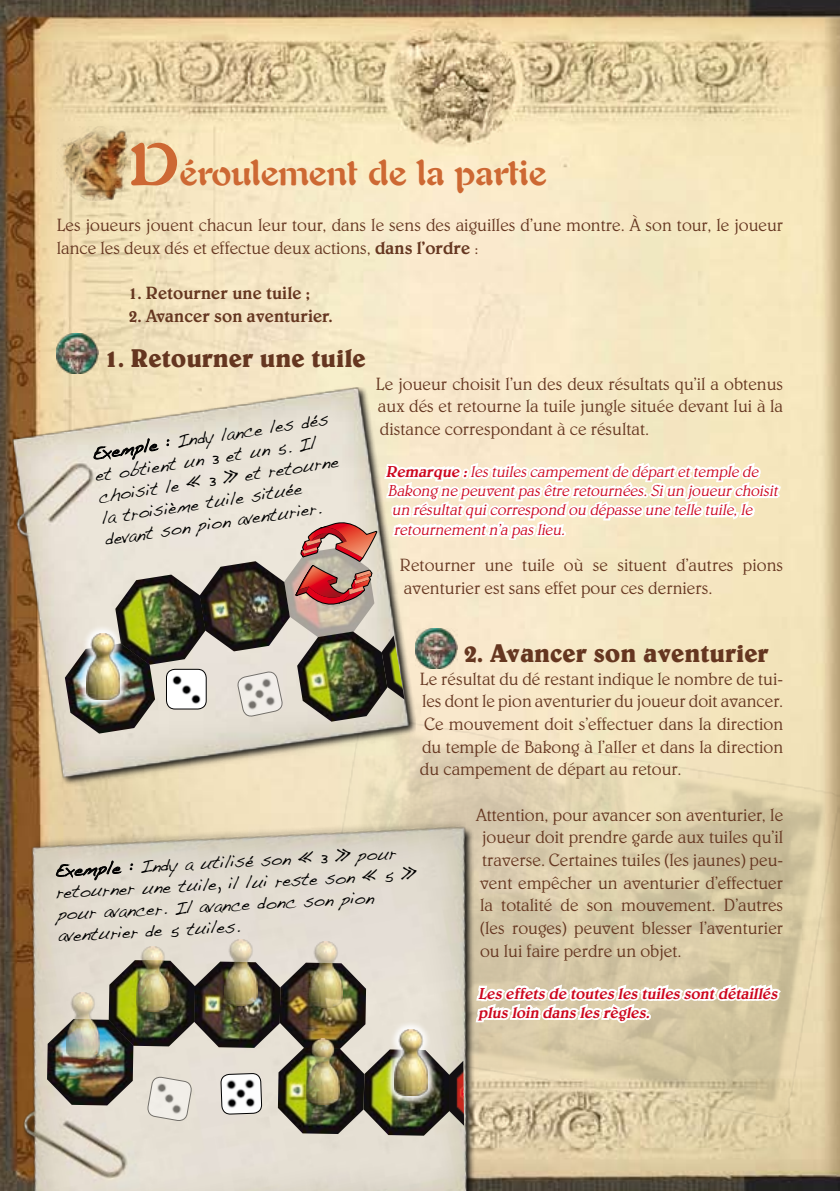
<style>
.page{position:relative;width:840px;height:1191px;background:#fff}
.page>*{position:absolute;margin:0;border:0;box-sizing:border-box;transform-origin:0 0}
.t1{font:700 36px "Auriol";color:#cd6833}
.t2{font:700 26px "Belwe";color:#653620;scale:.95 1}
.t3{font:300 18px/22.6px "Belwe";color:#653620;text-align:justify;scale:.95 1}
.t4{font:18px/21.6px "Handwriting Dakota";color:#000;scale:.95 1}
.t5{font:500 18px "Belwe";color:#653620;scale:.95 1}
.t6{font:italic 300 16px "Belwe";color:#cd071e;scale:.95 1}
.t7{font:italic 500 16px/19.2px "Belwe";color:#cd071e;scale:.95 1}
.s1{font-size:60px}
.s2{font-weight:500}
</style>
<div class="page">
<img style="left:0;top:0;width:839px;height:1191px">
<img style="left:415px;top:715px;width:424px;height:402px">
<img style="left:0;top:759px;width:536px;height:432px">
<img style="left:9px;top:387px;width:406px;height:400px">
<img style="left:65px;top:643px;width:90px;height:90px">
<img style="left:47px;top:1019px;width:86px;height:86px">
<img style="left:115px;top:574px;width:90px;height:91px">
<img style="left:109px;top:960px;width:171px;height:87px">
<img style="left:199px;top:561px;width:91px;height:90px">
<img style="left:284px;top:547px;width:90px;height:90px">
<img style="left:279px;top:962px;width:87px;height:87px">
<img style="left:297px;top:631px;width:90px;height:90px">
<img style="left:278px;top:1047px;width:86px;height:87px">
<img style="left:363px;top:1049px;width:87px;height:86px">
<img style="left:381px;top:635px;width:23px;height:64px">
<img style="left:448px;top:1060px;width:16px;height:65px">
<div style="left:75px;top:622px;width:53px;height:86px;background:#fff;opacity:.9"></div>
<img style="left:86px;top:634px;width:33px;height:65px">
<div style="left:382px;top:1018px;width:54px;height:86px;background:#fff;opacity:.9"></div>
<img style="left:394px;top:1029px;width:33px;height:66px">
<img style="left:66px;top:992px;width:33px;height:66px">
<img style="left:136px;top:946px;width:33px;height:66px">
<img style="left:224px;top:939px;width:33px;height:66px">
<img style="left:309px;top:941px;width:33px;height:66px">
<img style="left:306px;top:1038px;width:33px;height:66px">
<svg style="left:93px;top:435px;width:77px;height:25px;background:#bfbab0"></svg>
<svg style="left:55px;top:860px;width:68px;height:20px"></svg>
<svg style="left:129px;top:862px;width:5px;height:8px"></svg>
<img style="left:166px;top:669px;width:40px;height:40px">
<div style="left:166px;top:669px;width:40px;height:40px;border:1px solid #000;border-radius:9px"></div>
<svg style="left:146px;top:1076px;width:46px;height:45px;background:#ddd9d2"></svg>
<svg style="left:236px;top:669px;width:47px;height:50px;background:#dad5cf"></svg>
<svg style="left:220px;top:1024px;width:42px;height:139px"></svg>
<img style="left:57px;top:127px;width:73px;height:73px">
<img style="left:57px;top:333px;width:41px;height:40px">
<svg style="left:295px;top:451px;width:488px;height:158px"></svg>
<img style="left:416px;top:628px;width:41px;height:40px">
<svg style="left:473px;top:945px;width:310px;height:117px;background:#dbcfb1"></svg>
<div style="left:644px;top:1013px;width:6px;height:7px;border:4px solid #fff;border-radius:50%"></div>
<h1 class="t1" style="left:130px;top:151px;width:417px"><span class="s1">D</span>éroulement de la partie</h1>
<p class="t3" style="left:57px;top:213px;width:765px">Les joueurs jouent chacun leur tour, dans le sens des aiguilles d’une montre. À son tour, le joueur lance les deux dés et effectue deux actions, <span class="s2">dans l’ordre</span> :</p>
<p class="t5" style="left:129px;top:282px;width:192px">1. Retourner une tuile ;</p>
<p class="t5" style="left:129px;top:305px;width:216px">2. Avancer son aventurier.</p>
<h2 class="t2" style="left:104px;top:342px;width:276px">1. Retourner une tuile</h2>
<p class="t3" style="left:376px;top:372px;width:430px">Le joueur choisit l’un des deux résultats qu’il a obtenus aux dés et retourne la tuile jungle située devant lui à la distance correspondant à ce résultat.</p>
<p class="t6" style="left:386px;top:462px;width:397px"><span class="s2">Remarque :</span>lestuilescampementde départettemple de</p>
<p class="t6" style="left:388px;top:481px;width:415px">Bakong ne peuventpasêtre retournées.Siun joueurchoisit</p>
<p class="t6" style="left:392px;top:500px;width:384px">un résultatquicorrespond ou dépasse une telle tuile,le</p>
<p class="t6" style="left:394px;top:520px;width:185px">retournementn’a paslieu.</p>
<p class="t3" style="left:400px;top:554px;width:404px">Retourner une tuile où se situent d’autres pions aventurier est sans effet pour ces derniers.</p>
<p class="t4" style="left:90px;top:444px;width:257px;rotate:-9deg">Exemple : Indy lance les dés et obtient un 3 et un 5. Il choisit le « 3 » et retourne la troisième tuile située devant son pion aventurier.</p>
<h2 class="t2" style="left:463px;top:637px;width:322px">2. Avancer son aventurier</h2>
<p class="t3" style="left:420px;top:667px;width:383px">Le résultat du dé restant indique le nombre de tui&shy;les dont le pion aventurier du joueur doit avancer.<br>Ce mouvement doit s’effectuer dans la direction du temple de Bakong à l’aller et dans la direction du campement de départ au retour.</p>
<p class="t3" style="left:476px;top:803px;width:325px">Attention, pour avancer son aventurier, le joueur doit prendre garde aux tuiles qu’il traverse. Certaines tuiles (les jaunes) peu&shy;vent empêcher un aventurier d’effectuer la totalité de son mouvement. D’autres (les rouges) peuvent blesser l’aventurier ou lui faire perdre un objet.</p>
<p class="t7" style="left:478px;top:983px;width:320px">Les effets de toutes les tuiles sontdétaillés plus loin dans les règles.</p>
<p class="t4" style="left:54px;top:859px;width:380px;rotate:-3deg">Exemple : Indy a utilisé son « 3 » pour retourner une tuile, il lui reste son « 5 » pour avancer. Il avance donc son pion aventurier de 5 tuiles.</p>
</div>
